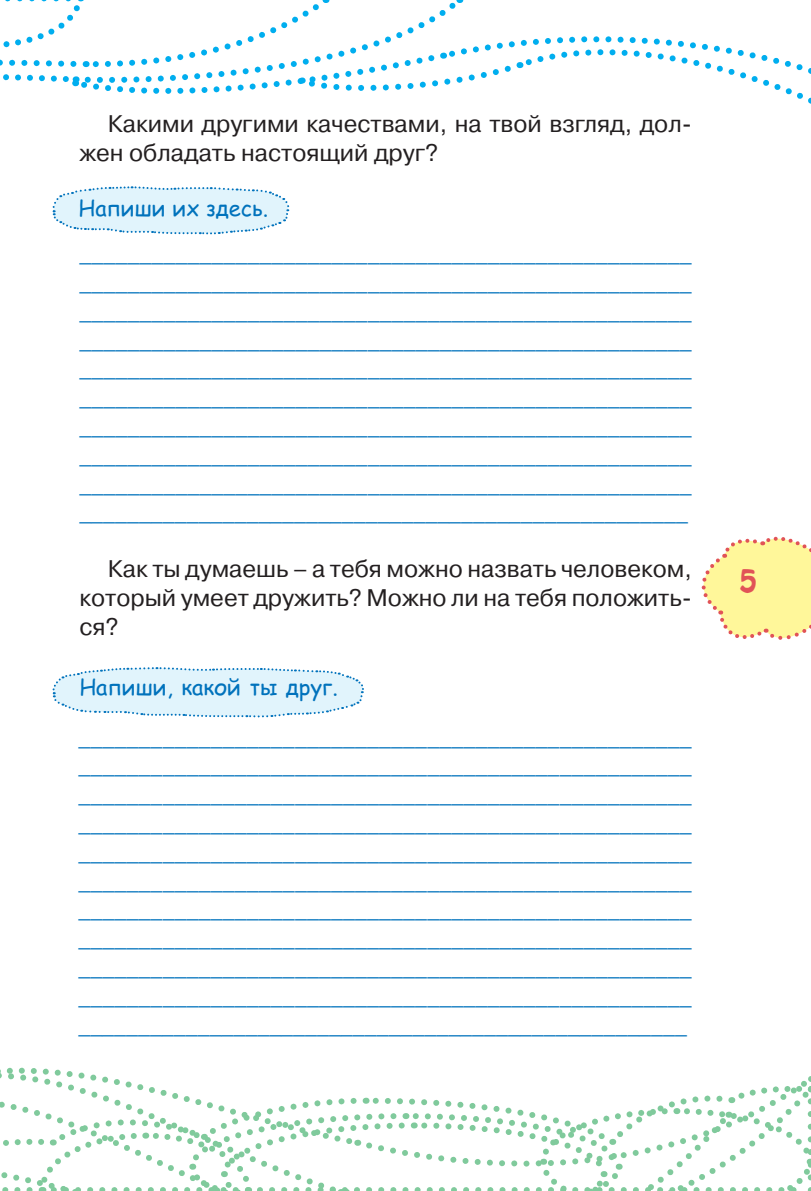
<style>
.page{position:relative;width:811px;height:1191px;background:#fff}
.page>*{position:absolute;margin:0;border:0;box-sizing:border-box;transform-origin:0 0}
.t1{font:28px "BIP";color:#e15357}
.t2{font:24px/28.8px "Pragmatica C";color:#0072bc;text-align:justify}
.t3{font:24px/28.8px "Pragmatica C";color:#231f20}
.t4{font:22px "Comic Sans MS";color:#0072bc}
</style>
<div class="page">
<svg style="left:701px;top:536px;width:110px;height:104px"></svg>
<svg style="left:0;top:0;width:811px;height:104px"></svg>
<svg style="left:0;top:1067px;width:96px;height:9px"></svg>
<svg style="left:0;top:1076px;width:811px;height:115px"></svg>
<svg style="left:52px;top:186px;width:238px;height:49px"></svg>
<svg style="left:52px;top:667px;width:312px;height:51px"></svg>
<p class="t3" style="left:79px;top:111px;width:614px;text-indent:28px">Какими другими качествами, на твой взгляд, дол&shy;жен обладать настоящий друг?</p>
<p class="t4" style="left:78px;top:198px;width:191px">Напиши их здесь.</p>
<p class="t2" style="left:79px;top:239px;width:614px">___________________________________________________ ___________________________________________________ ___________________________________________________ ___________________________________________________ ___________________________________________________ ___________________________________________________ ___________________________________________________ ___________________________________________________ ___________________________________________________ ___________________________________________________</p>
<p class="t3" style="left:79px;top:556px;width:614px;text-align:justify;text-indent:28px">Как ты думаешь – а тебя можно назвать человеком, который умеет дружить? Можно ли на тебя положить&shy;ся?</p>
<p class="t4" style="left:79px;top:677px;width:260px">Напиши, какой ты друг.</p>
<p class="t2" style="left:78px;top:722px;width:615px">___________________________________________________ ___________________________________________________ ___________________________________________________ ___________________________________________________ ___________________________________________________ ___________________________________________________ ___________________________________________________ ___________________________________________________ ___________________________________________________ ___________________________________________________ ___________________________________________________</p>
<p class="t1" style="left:739px;top:568px;width:18px">5</p>
</div>
